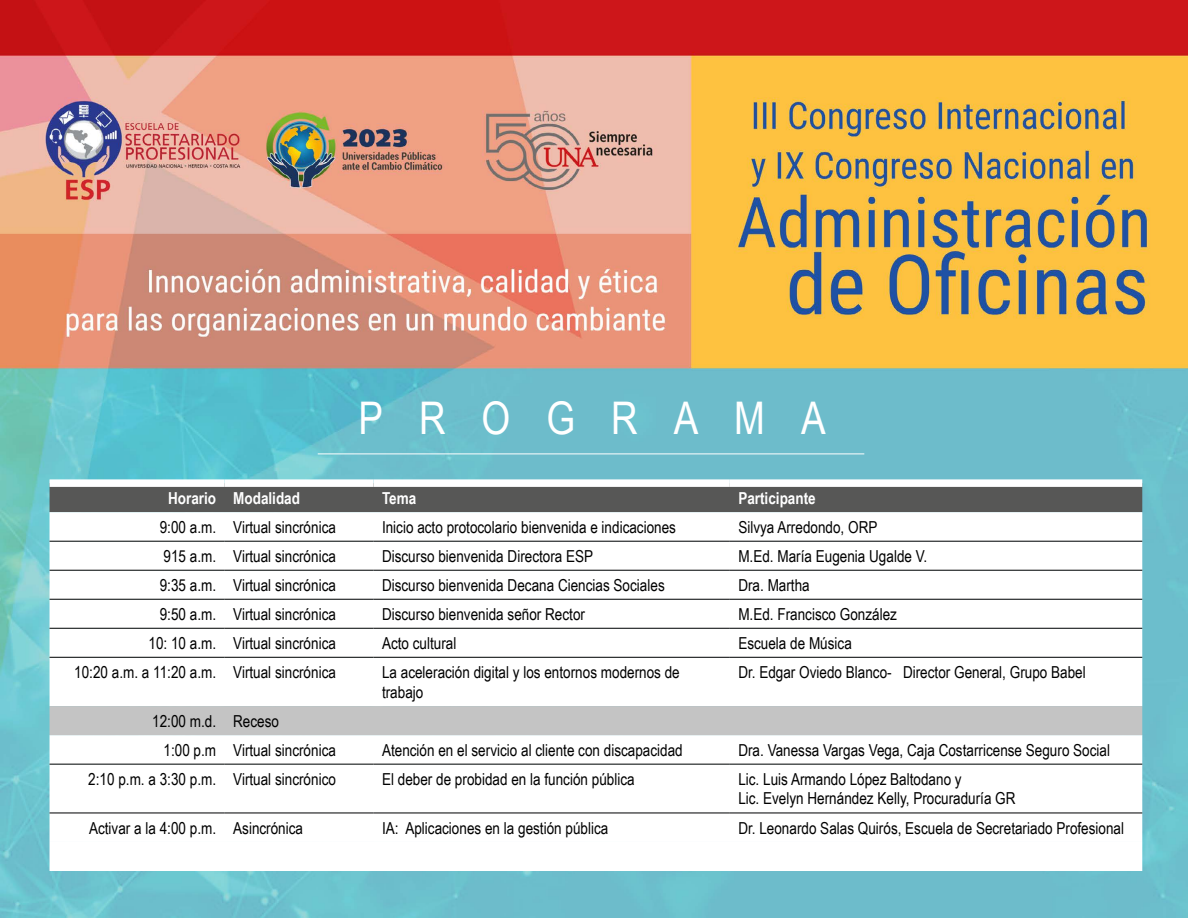
<style>
.page{position:relative;width:1188px;height:918px;background:#fff}
.page>*{position:absolute;margin:0;border:0;box-sizing:border-box;transform-origin:0 0}
.t1{font:45px "Arial Narrow";letter-spacing:.8em;color:#fff}
.t2{font:16.5px/19.8px "Arial Narrow";color:#000}
.t3{font:700 16.5px "Arial Narrow";color:#fff}
</style>
<div class="page">
<img style="left:0;top:0;width:1188px;height:918px">
<hr style="left:318px;top:454px;width:546px;height:1px;background:#fff">
<div style="left:50px;top:487px;width:1092px;height:25px;background:#575756"></div>
<svg style="left:50px;top:512px;width:1092px;height:330px"></svg>
<svg style="left:50px;top:542px;width:1092px;height:28px"></svg>
<svg style="left:50px;top:600px;width:1092px;height:213px"></svg>
<div style="left:50px;top:706px;width:1092px;height:29px;background:#c4c4c4"></div>
<svg style="left:50px;top:842px;width:1092px;height:29px"></svg>
<hr style="left:50px;top:541px;width:175px;height:1px;background:#000">
<hr style="left:225px;top:541px;width:149px;height:1px;background:#000">
<hr style="left:374px;top:541px;width:356px;height:1px;background:#000">
<hr style="left:730px;top:541px;width:412px;height:1px;background:#000">
<hr style="left:50px;top:570px;width:175px;height:1px;background:#000">
<hr style="left:225px;top:570px;width:149px;height:1px;background:#000">
<hr style="left:374px;top:570px;width:356px;height:1px;background:#000">
<hr style="left:730px;top:570px;width:412px;height:1px;background:#000">
<hr style="left:50px;top:599px;width:175px;height:1px;background:#000">
<hr style="left:225px;top:599px;width:149px;height:1px;background:#000">
<hr style="left:374px;top:599px;width:356px;height:1px;background:#000">
<hr style="left:730px;top:599px;width:412px;height:1px;background:#000">
<hr style="left:50px;top:628px;width:175px;height:1px;background:#000">
<hr style="left:225px;top:628px;width:149px;height:1px;background:#000">
<hr style="left:374px;top:628px;width:356px;height:1px;background:#000">
<hr style="left:730px;top:628px;width:412px;height:1px;background:#000">
<hr style="left:50px;top:657px;width:175px;height:1px;background:#000">
<hr style="left:225px;top:657px;width:149px;height:1px;background:#000">
<hr style="left:374px;top:657px;width:356px;height:1px;background:#000">
<hr style="left:730px;top:657px;width:412px;height:1px;background:#000">
<hr style="left:50px;top:764px;width:175px;height:1px;background:#000">
<hr style="left:225px;top:764px;width:149px;height:1px;background:#000">
<hr style="left:374px;top:764px;width:356px;height:1px;background:#000">
<hr style="left:730px;top:764px;width:412px;height:1px;background:#000">
<hr style="left:50px;top:813px;width:175px;height:1px;background:#000">
<hr style="left:225px;top:813px;width:149px;height:1px;background:#000">
<hr style="left:374px;top:813px;width:356px;height:1px;background:#000">
<hr style="left:730px;top:813px;width:412px;height:1px;background:#000">
<div style="left:50px;top:479px;width:175px;height:8px;background:#fff"></div>
<div style="left:225px;top:479px;width:149px;height:8px;background:#fff"></div>
<div style="left:374px;top:479px;width:356px;height:8px;background:#fff"></div>
<div style="left:730px;top:479px;width:412px;height:8px;background:#fff"></div>
<h1 class="t1" style="left:358px;top:385px;width:469px">PROGRAMA</h1>
<p class="t3" style="left:168px;top:485px;width:134px">Horario Modalidad</p>
<p class="t3" style="left:382px;top:485px;width:36px">Tema</p>
<p class="t3" style="left:738px;top:485px;width:79px">Participante</p>
<p class="t2" style="left:160px;top:516px;width:178px">9:00 a.m. Virtual sincrónica</p>
<p class="t2" style="left:382px;top:516px;width:296px">Inicio acto protocolario bienvenida e indicaciones</p>
<p class="t2" style="left:738px;top:516px;width:141px">Silvya Arredondo, ORP</p>
<p class="t2" style="left:164px;top:545px;width:174px">915 a.m. Virtual sincrónica</p>
<p class="t2" style="left:382px;top:545px;width:213px">Discurso bienvenida Directora ESP</p>
<p class="t2" style="left:738px;top:545px;width:191px">M.Ed. María Eugenia Ugalde V.</p>
<p class="t2" style="left:160px;top:574px;width:178px">9:35 a.m. Virtual sincrónica</p>
<p class="t2" style="left:382px;top:574px;width:284px">Discurso bienvenida Decana Ciencias Sociales</p>
<p class="t2" style="left:738px;top:574px;width:73px">Dra. Martha</p>
<p class="t2" style="left:160px;top:603px;width:178px">9:50 a.m. Virtual sincrónica</p>
<p class="t2" style="left:382px;top:603px;width:205px">Discurso bienvenida señor Rector</p>
<p class="t2" style="left:738px;top:603px;width:160px">M.Ed. Francisco González</p>
<p class="t2" style="left:149px;top:632px;width:189px">10: 10 a.m. Virtual sincrónica</p>
<p class="t2" style="left:382px;top:632px;width:76px">Acto cultural</p>
<p class="t2" style="left:738px;top:632px;width:115px">Escuela de Música</p>
<p class="t2" style="left:74px;top:661px;width:263px">10:20 a.m. a 11:20 a.m. Virtual sincrónica</p>
<p class="t2" style="left:382px;top:661px;width:299px">La aceleración digital y los entornos modernos de trabajo</p>
<p class="t2" style="left:738px;top:661px;width:349px">Dr. Edgar Oviedo Blanco- Director General, Grupo Babel</p>
<p class="t2" style="left:164px;top:706px;width:174px;line-height:29px;text-indent:-11px">12:00 m.d. Receso<br>1:00 p.m Virtual sincrónica</p>
<p class="t2" style="left:382px;top:739px;width:302px">Atención en el servicio al cliente con discapacidad</p>
<p class="t2" style="left:738px;top:739px;width:373px">Dra. Vanessa Vargas Vega, Caja Costarricense Seguro Social</p>
<p class="t2" style="left:88px;top:768px;width:249px">2:10 p.m. a 3:30 p.m. Virtual sincrónico</p>
<p class="t2" style="left:382px;top:768px;width:254px">El deber de probidad en la función pública</p>
<p class="t2" style="left:738px;top:768px;width:279px">Lic. Luis Armando López Baltodano y<br>Lic. Evelyn Hernández Kelly, Procuraduría GR</p>
<p class="t2" style="left:89px;top:817px;width:216px">Activar a la 4:00 p.m. Asincrónica</p>
<p class="t2" style="left:382px;top:817px;width:228px">IA: Aplicaciones en la gestión pública</p>
<p class="t2" style="left:738px;top:817px;width:387px">Dr. Leonardo Salas Quirós, Escuela de Secretariado Profesional</p>
</div>
